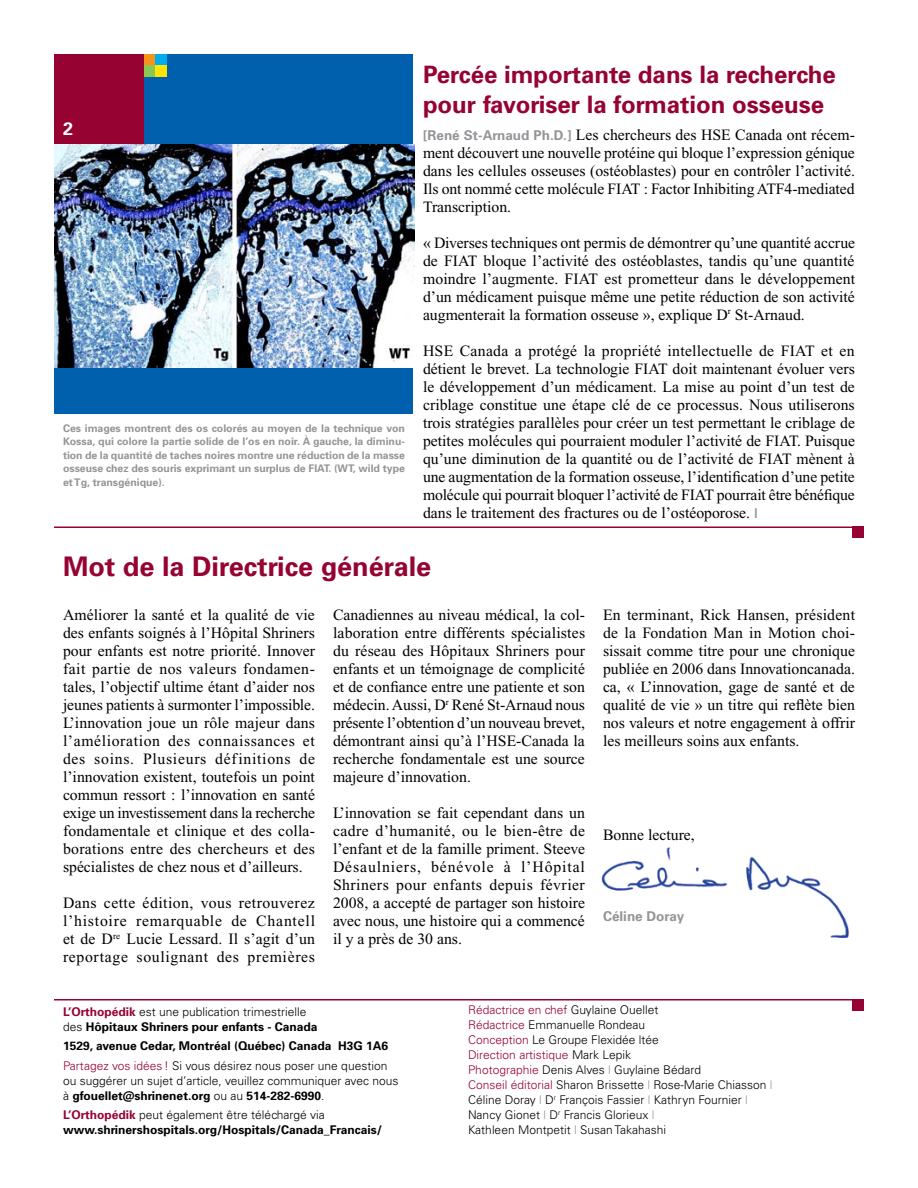
<style>
.page{position:relative;width:918px;height:1188px;background:#fff}
.page>*{position:absolute;margin:0;border:0;box-sizing:border-box;transform-origin:0 0}
.t1{font:700 27px "Univers";color:#960332}
.t2{font:700 24px/30px "Univers";color:#960332}
.t3{font:15.75px/18px "Times New Roman";color:#000;text-align:justify}
.t4{font:700 13.5px "Univers";color:#939598}
.t5{font:300 12px/15px "Univers";color:#000}
.t6{font:700 12px/15px "Univers";color:#000}
.t7{font:700 10.5px/13.5px "Univers";color:#939598;text-align:justify}
.s1{font-family:"Univers";font-weight:700;font-size:13.5px;color:#939598}
.s2{color:#960332}
.s3{font-weight:300}
.s4{font-weight:300;color:#960332}
.s5{font-weight:700}
.s6{color:#939598}
</style>
<div class="page">
<div style="left:55px;top:55px;width:358px;height:359px;background:#0060ae"></div>
<img style="left:54px;top:144px;width:360px;height:223px">
<img style="left:601px;top:847px;width:248px;height:92px">
<hr style="left:54px;top:999px;width:810px;height:1px;background:#960332">
<div style="left:853px;top:999px;width:11px;height:11px;background:#960332"></div>
<hr style="left:54px;top:526px;width:810px;height:2px;background:#960332">
<div style="left:853px;top:526px;width:11px;height:12px;background:#960332"></div>
<div style="left:54px;top:54px;width:90px;height:90px;background:#960332"></div>
<div style="left:144px;top:54px;width:11px;height:11px;background:#f7931d"></div>
<div style="left:155px;top:54px;width:11px;height:11px;background:#00adef"></div>
<div style="left:144px;top:65px;width:11px;height:11px;background:#8bc751"></div>
<div style="left:155px;top:65px;width:11px;height:11px;background:#ffe600"></div>
<p class="t7" style="left:63px;top:421px;width:344px">Ces images montrent des os colorés au moyen de la technique von Kossa, qui colore la partie solide de l’os en noir. À gauche, la diminu&shy;tion de la quantité de taches noires montre une réduction de la masse osseuse chez des souris exprimant un surplus de FIAT. (WT, wild type etTg, transgénique).</p>
<h2 class="t2" style="left:423px;top:58px;width:414px">Percée importante dans la recherche pour favoriser la formation osseuse</h2>
<p class="t3" style="left:423px;top:125px;width:433px"><span class="s1">[René St-Arnaud Ph.D.]</span> Les chercheurs des HSE Canada ont récem&shy;ment découvert une nouvelle protéine qui bloque l’expression génique dans les cellules osseuses (ostéoblastes) pour en contrôler l’activité.<br>Ils ont nommé cette molécule FIAT : Factor Inhibiting ATF4-mediated Transcription.</p>
<p class="t3" style="left:423px;top:233px;width:434px">« Diverses techniques ont permis de démontrer qu’une quantité accrue de FIAT bloque l’activité des ostéoblastes, tandis qu’une quantité moindre l’augmente. FIAT est prometteur dans le développement d’un médicament puisque même une petite réduction de son activité augmenterait la formation osseuse », explique D<sup>r</sup> St-Arnaud.</p>
<p class="t3" style="left:423px;top:341px;width:434px">HSE Canada a protégé la propriété intellectuelle de FIAT et en détient le brevet. La technologie FIAT doit maintenant évoluer vers le développement d’un médicament. La mise au point d’un test de criblage constitue une étape clé de ce processus. Nous utiliserons trois stratégies parallèles pour créer un test permettant le criblage de petites molécules qui pourraient moduler l’activité de FIAT. Puisque qu’une diminution de la quantité ou de l’activité de FIAT mènent à une augmentation de la formation osseuse, l’identification d’une petite molécule qui pourrait bloquer l’activité de FIAT pourrait être bénéfique dans le traitement des fractures ou de l’ostéoporose. <span class="s1">|</span></p>
<h1 class="t1" style="left:63px;top:549px;width:370px">Mot de la Directrice générale</h1>
<p class="t3" style="left:63px;top:606px;width:254px">Améliorer la santé et la qualité de vie des enfants soignés à l’Hôpital Shriners pour enfants est notre priorité. Innover fait partie de nos valeurs fondamen&shy;tales, l’objectif ultime étant d’aider nos jeunes patients à surmonter l’impossible.<br>L’innovation joue un rôle majeur dans l’amélioration des connaissances et des soins. Plusieurs définitions de l’innovation existent, toutefois un point commun ressort : l’innovation en santé exige un investissement dans la recherche fondamentale et clinique et des colla&shy;borations entre des chercheurs et des spécialistes de chez nous et d’ailleurs.</p>
<p class="t3" style="left:63px;top:894px;width:254px">Dans cette édition, vous retrouverez l’histoire remarquable de Chantell et de D<sup>re</sup> Lucie Lessard. Il s’agit d’un reportage soulignant des premières</p>
<p class="t3" style="left:333px;top:606px;width:254px">Canadiennes au niveau médical, la col&shy;laboration entre différents spécialistes du réseau des Hôpitaux Shriners pour enfants et un témoignage de complicité et de confiance entre une patiente et son médecin. Aussi, D<sup>r</sup> René St-Arnaud nous présente l’obtention d’un nouveau brevet, démontrant ainsi qu’à l’HSE-Canada la recherche fondamentale est une source majeure d’innovation.</p>
<p class="t3" style="left:333px;top:804px;width:254px">L’innovation se fait cependant dans un cadre d’humanité, ou le bien-être de l’enfant et de la famille priment. Steeve Désaulniers, bénévole à l’Hôpital Shriners pour enfants depuis février 2008, a accepté de partager son histoire avec nous, une histoire qui a commencé il y a près de 30 ans.</p>
<p class="t3" style="left:603px;top:606px;width:254px">En terminant, Rick Hansen, président de la Fondation Man in Motion choi&shy;sissait comme titre pour une chronique publiée en 2006 dans Innovationcanada. ca, « L’innovation, gage de santé et de qualité de vie » un titre qui reflète bien nos valeurs et notre engagement à offrir les meilleurs soins aux enfants.</p>
<p class="t3" style="left:603px;top:826px;width:93px">Bonne lecture,</p>
<p class="t4" style="left:603px;top:908px;width:83px">Céline Doray</p>
<p class="t6" style="left:63px;top:1003px;width:256px"><span class="s2">L’Orthopédik</span> <span class="s3">est une publication trimestrielle des</span> Hôpitaux Shriners pour enfants - Canada</p>
<p class="t6" style="left:63px;top:1036px;width:327px;line-height:19.5px">1529, avenue Cedar, Montréal (Québec) Canada H3G 1A6<br><span class="s4">Partagez vos idées !</span> <span class="s3">Si vous désirez nous poser une question</span></p>
<p class="t5" style="left:63px;top:1072px;width:337px">ou suggérer un sujet d’article, veuillez communiquer avec nous à <span class="s5">gfouellet@shrinenet.org</span> ou au <span class="s5">514-282-6990</span>.</p>
<p class="t6" style="left:63px;top:1107px;width:321px"><span class="s2">L’Orthopédik</span> <span class="s3">peut également être téléchargé via </span>www.shrinershospitals.org/Hospitals/Canada_Francais/</p>
<p class="t5" style="left:468px;top:1002px;width:306px"><span class="s2">Rédactrice en chef</span> Guylaine Ouellet<br><span class="s2">Rédactrice</span> Emmanuelle Rondeau<br><span class="s2">Conception</span> Le Groupe Flexidée ltée<br><span class="s2">Direction artistique</span> Mark Lepik<br><span class="s2">Photographie</span> Denis Alves <span class="s6">|</span> Guylaine Bédard<br><span class="s2">Conseil éditorial</span> Sharon Brissette <span class="s6">|</span> Rose-Marie Chiasson <span class="s6">| </span>Céline Doray <span class="s6">|</span> D<sup>r</sup> François Fassier <span class="s6">|</span> Kathryn Fournier <span class="s6">| </span>Nancy Gionet <span class="s6">|</span> D<sup>r</sup> Francis Glorieux <span class="s6">|<br></span>Kathleen Montpetit <span class="s6">|</span> Susan Takahashi</p>
</div>
